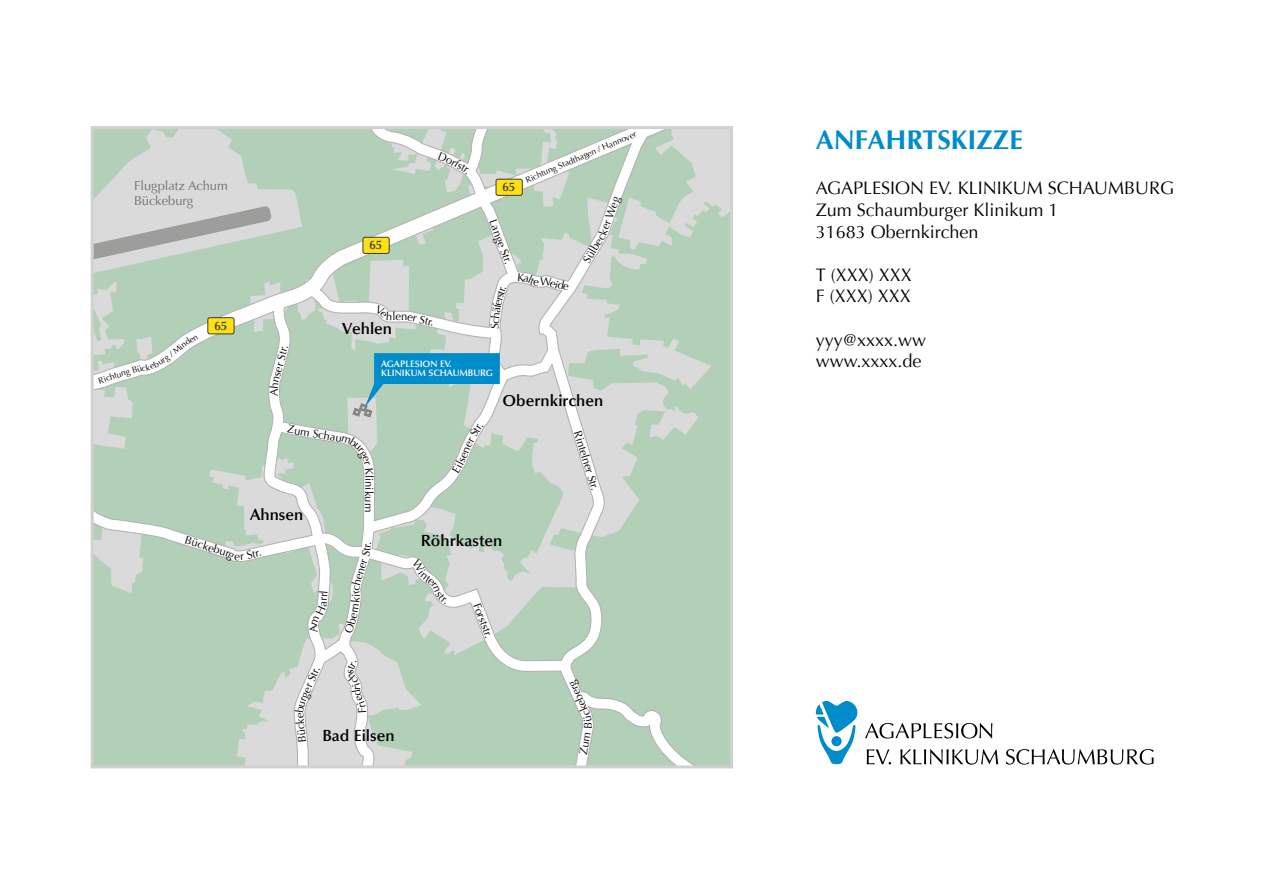
<style>
.page{position:relative;width:1263px;height:893px;background:#fff}
.page>*{position:absolute;margin:0;border:0;box-sizing:border-box;transform-origin:0 0}
.t1{font:700 27px "Optima LT Std";color:#008bcb}
.t2{font:18px/21.6px "Optima LT Std";color:#000}
.t3{font:600 16.05px "Optima";color:#000}
.t4{font:12.9px/15.5px "Optima LT Std";color:#706f6f}
.t5{font:600 12.3px "Optima";color:#3c3c3b}
.t6{font:11.25px "Optima LT Std";letter-spacing:-.005em;color:#000}
.t7{font:600 9.3px/9.3px "Optima LT Std";color:#fff}
.t8{font:8.55px "Optima LT Std";color:#000}
</style>
<div class="page">
<div style="left:92px;top:128px;width:639px;height:639px;background:#b2cfb8"></div>
<svg style="left:700px;top:130px;width:29px;height:87px;background:#d6d9d7"></svg>
<svg style="left:592px;top:130px;width:108px;height:634px"></svg>
<svg style="left:816px;top:701px;width:42px;height:63px"></svg>
<svg style="left:865px;top:723px;width:127px;height:15px"></svg>
<svg style="left:867px;top:749px;width:24px;height:15px"></svg>
<svg style="left:900px;top:749px;width:98px;height:16px"></svg>
<svg style="left:1006px;top:749px;width:148px;height:16px"></svg>
<svg style="left:92px;top:128px;width:500px;height:639px"></svg>
<p class="t4" style="left:134px;top:178px;width:95px">Flugplatz Achum<br>Bückeburg</p>
<p class="t5" style="left:214px;top:319px;width:14px">65</p>
<p class="t6" style="left:270px;top:374px;width:27px;rotate:-75deg">ser St</p>
<p class="t5" style="left:369px;top:238px;width:14px">65</p>
<p class="t5" style="left:502px;top:180px;width:14px">65</p>
<p class="t6" style="left:507px;top:239px;width:25px;rotate:69deg">e Str.</p>
<p class="t6" style="left:492px;top:298px;width:17px;rotate:-74deg">rstr.</p>
<p class="t6" style="left:392px;top:310px;width:17px">len</p>
<p class="t6" style="left:421px;top:313px;width:16px;rotate:13deg">Str.</p>
<p class="t3" style="left:342px;top:319px;width:52px">Vehlen</p>
<p class="t7" style="left:381px;top:359px;width:114px">AGAPLESION EV.<br>KLINIKUM SCHAUMBURG</p>
<p class="t8" style="left:524px;top:176px;width:121px;rotate:-23deg">Richtung Stadthagen / Hannover</p>
<p class="t6" style="left:597px;top:232px;width:41px;rotate:-70deg">ker Weg</p>
<p class="t6" style="left:580px;top:259px;width:34px;rotate:-59deg">Sülbec</p>
<h1 class="t1" style="left:816px;top:124px;width:209px">ANFAHRTSKIZZE</h1>
<p class="t2" style="left:816px;top:178px;width:360px">AGAPLESION EV. KLINIKUM SCHAUMBURG<br>Zum Schaumburger Klinikum 1<br>31683 Obernkirchen</p>
<p class="t2" style="left:816px;top:264px;width:98px">T (XXX) XXX<br>F (XXX) XXX</p>
<p class="t2" style="left:816px;top:329px;width:112px">yyy@xxxx.ww www.xxxx.de</p>
<p class="t6" style="left:268px;top:396px;width:9px;rotate:-90deg">A</p>
<p class="t3" style="left:503px;top:391px;width:102px">Obernkirchen</p>
<p class="t6" style="left:187px;top:533px;width:48px;rotate:17deg">Bückebur</p>
<p class="t6" style="left:319px;top:428px;width:25px;rotate:9deg">chau</p>
<p class="t3" style="left:250px;top:505px;width:55px">Ahnsen</p>
<p class="t6" style="left:376px;top:475px;width:39px;rotate:90deg">l ni ikum</p>
<p class="t6" style="left:353px;top:572px;width:26px;rotate:-72deg">ner S</p>
<p class="t3" style="left:421px;top:531px;width:83px">Röhrkasten</p>
<p class="t6" style="left:584px;top:429px;width:63px;rotate:73deg">Rintelner Str.</p>
<p class="t6" style="left:483px;top:601px;width:38px;rotate:69deg">Forststr.</p>
<p class="t6" style="left:296px;top:698px;width:38px;rotate:-66deg">rger Str.</p>
<p class="t6" style="left:578px;top:714px;width:34px;rotate:-114deg">keberg</p>
<p class="t3" style="left:322px;top:727px;width:74px">Bad Eilsen</p>
</div>
